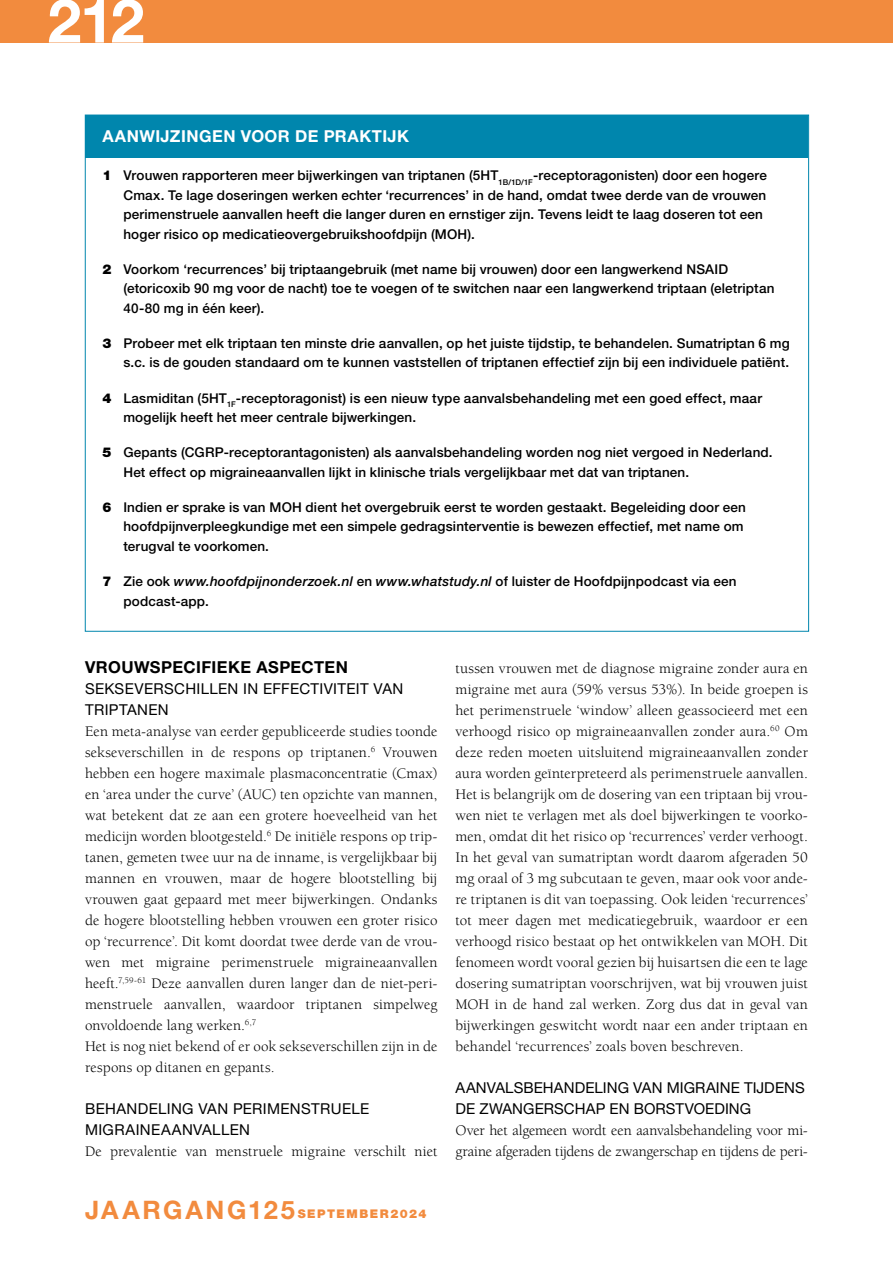
<style>
.page{position:relative;width:893px;height:1263px;background:#fff}
.page>*{position:absolute;margin:0;border:0;box-sizing:border-box;transform-origin:0 0}
.t1{font:700 60.75px "Helvetica Neue LT Std";color:#fff}
.t2{font:700 16.5px "Helvetica Neue LT Std";letter-spacing:.025em;color:#fff}
.t3{font:700 16.5px "Helvetica Neue LT Std";letter-spacing:.025em;color:#000}
.t4{font:15px/21px "Berkeley Std";letter-spacing:.005em;color:#000}
.t5{font:15px/21px "Helvetica Neue LT Std";letter-spacing:.015em;color:#000}
.t6{font:15px/21px "Berkeley Std";letter-spacing:-.015em;color:#000}
.t7{font:500 13.5px/19.5px "Helvetica Neue LT Std";letter-spacing:.01em;color:#000}
.t8{font:900 12px "Helvetica Neue LT Std";letter-spacing:.13em;color:#f28b3e}
.s1{font-weight:900}
.s2{font-style:italic}
.s3{font-weight:700;font-size:25.5px}
</style>
<div class="page">
<div style="left:0;top:0;width:893px;height:43px;background:#f28b3e"></div>
<div style="left:85px;top:115px;width:723px;height:43px;background:#0086ad"></div>
<h1 class="t1" style="left:48px;top:-17px;width:98px">212</h1>
<p class="t2" style="left:102px;top:126px;width:308px">AANWIJZINGEN VOOR DE PRAKTIJK</p>
<p class="t7" style="left:123px;top:165px;width:645px;text-indent:-21px"><span class="s1">1</span> Vrouwen rapporteren meer bijwerkingen van triptanen (5HT<sub>1B/1D/1F</sub>-receptoragonisten) door een hogere Cmax. Te lage doseringen werken echter ‘recurrences’ in de hand, omdat twee derde van de vrouwen perimenstruele aanvallen heeft die langer duren en ernstiger zijn. Tevens leidt te laag doseren tot een hoger risico op medicatieovergebruikshoofdpijn (MOH).</p>
<p class="t7" style="left:123px;top:259px;width:653px;text-indent:-21px"><span class="s1">2</span> Voorkom ‘recurrences’ bij triptaangebruik (met name bij vrouwen) door een langwerkend NSAID (etoricoxib 90 mg voor de nacht) toe te voegen of te switchen naar een langwerkend triptaan (eletriptan<br>40-80 mg in één keer).</p>
<p class="t7" style="left:103px;top:333px;width:689px;text-align:right"><span class="s1">3</span> Probeer met elk triptaan ten minste drie aanvallen, op het juiste tijdstip, te behandelen. Sumatriptan 6 mg s.c. is de gouden standaard om te kunnen vaststellen of triptanen effectief zijn bij een individuele patiënt.</p>
<p class="t7" style="left:123px;top:388px;width:640px;text-indent:-21px"><span class="s1">4</span> Lasmiditan (5HT<sub>1F</sub>-receptoragonist) is een nieuw type aanvalsbehandeling met een goed effect, maar mogelijk heeft het meer centrale bijwerkingen.</p>
<p class="t7" style="left:123px;top:443px;width:651px;text-indent:-21px"><span class="s1">5</span> Gepants (CGRP-receptorantagonisten) als aanvalsbehandeling worden nog niet vergoed in Nederland.<br>Het effect op migraineaanvallen lijkt in klinische trials vergelijkbaar met dat van triptanen.</p>
<p class="t7" style="left:123px;top:497px;width:624px;text-indent:-21px"><span class="s1">6</span> Indien er sprake is van MOH dient het overgebruik eerst te worden gestaakt. Begeleiding door een hoofdpijnverpleegkundige met een simpele gedragsinterventie is bewezen effectief, met name om terugval te voorkomen.</p>
<p class="t7" style="left:123px;top:571px;width:615px;text-indent:-21px"><span class="s1">7</span> Zie ook <span class="s2">www.hoofdpijnonderzoek.nl</span> en <span class="s2">www.whatstudy.nl</span> of luister de Hoofdpijnpodcast via een podcast-app.</p>
<p class="t3" style="left:85px;top:656px;width:264px">VROUWSPECIFIEKE ASPECTEN</p>
<p class="t5" style="left:85px;top:677px;width:320px">SEKSEVERSCHILLEN IN EFFECTIVITEIT VAN<br>TRIPTANEN</p>
<p class="t4" style="left:85px;top:721px;width:354px">Een meta-analyse van eerder gepubliceerde studies toonde sekseverschillen in de respons op triptanen.<sup>6</sup> Vrouwen hebben een hogere maximale plasmaconcentratie (Cmax) en ‘area under the curve’ (AUC) ten opzichte van mannen, wat betekent dat ze aan een grotere hoeveelheid van het medicijn worden blootgesteld.<sup>6</sup> De initiële respons op trip&shy;tanen, gemeten twee uur na de inname, is vergelijkbaar bij mannen en vrouwen, maar de hogere blootstelling bij vrouwen gaat gepaard met meer bijwerkingen. Ondanks de hogere blootstelling hebben vrouwen een groter risico op ‘recurrence’. Dit komt doordat twee derde van de vrou&shy;wen met migraine perimenstruele migraineaanvallen heeft.<sup>7,59-61</sup> Deze aanvallen duren langer dan de niet-peri&shy;menstruele aanvallen, waardoor triptanen simpelweg onvoldoende lang werken.<sup>6,7<br></sup>Het is nog niet bekend of er ook sekseverschillen zijn in de respons op ditanen en gepants.</p>
<p class="t5" style="left:85px;top:1097px;width:286px">BEHANDELING VAN PERIMENSTRUELE<br>MIGRAINEAANVALLEN</p>
<p class="t4" style="left:85px;top:1141px;width:354px">De prevalentie van menstruele migraine verschilt niet</p>
<p class="t8" style="left:85px;top:1206px;width:343px"><span class="s3">JAARGANG125</span>SEPTEMBER2024</p>
<p class="t4" style="left:455px;top:658px;width:354px;text-align:justify">tussen vrouwen met de diagnose migraine zonder aura en migraine met aura (59% versus 53%). In beide groepen is het perimenstruele ‘window’ alleen geassocieerd met een verhoogd risico op migraineaanvallen zonder aura.<sup>60</sup> Om deze reden moeten uitsluitend migraineaanvallen zonder aura worden geïnterpreteerd als perimenstruele aanvallen.<br>Het is belangrijk om de dosering van een triptaan bij vrou&shy;wen niet te verlagen met als doel bijwerkingen te voorko&shy;men, omdat dit het risico op ‘recurrences’ verder verhoogt.<br>In het geval van sumatriptan wordt daarom afgeraden 50 mg oraal of 3 mg subcutaan te geven, maar ook voor ande&shy;re triptanen is dit van toepassing. Ook leiden ‘recurrences’ tot meer dagen met medicatiegebruik, waardoor er een verhoogd risico bestaat op het ontwikkelen van MOH. Dit fenomeen wordt vooral gezien bij huisartsen die een te lage dosering sumatriptan voorschrijven, wat bij vrouwen juist MOH in de hand zal werken. Zorg dus dat in geval van bijwerkingen geswitcht wordt naar een ander triptaan en behandel ‘recurrences’ zoals boven beschreven.</p>
<p class="t5" style="left:455px;top:1076px;width:351px">AANVALSBEHANDELING VAN MIGRAINE TIJDENS<br>DE ZWANGERSCHAP EN BORSTVOEDING</p>
<p class="t6" style="left:455px;top:1120px;width:354px">Over het algemeen wordt een aanvalsbehandeling voor mi&shy;graine afgeraden tijdens de zwangerschap en tijdens de peri-</p>
</div>
